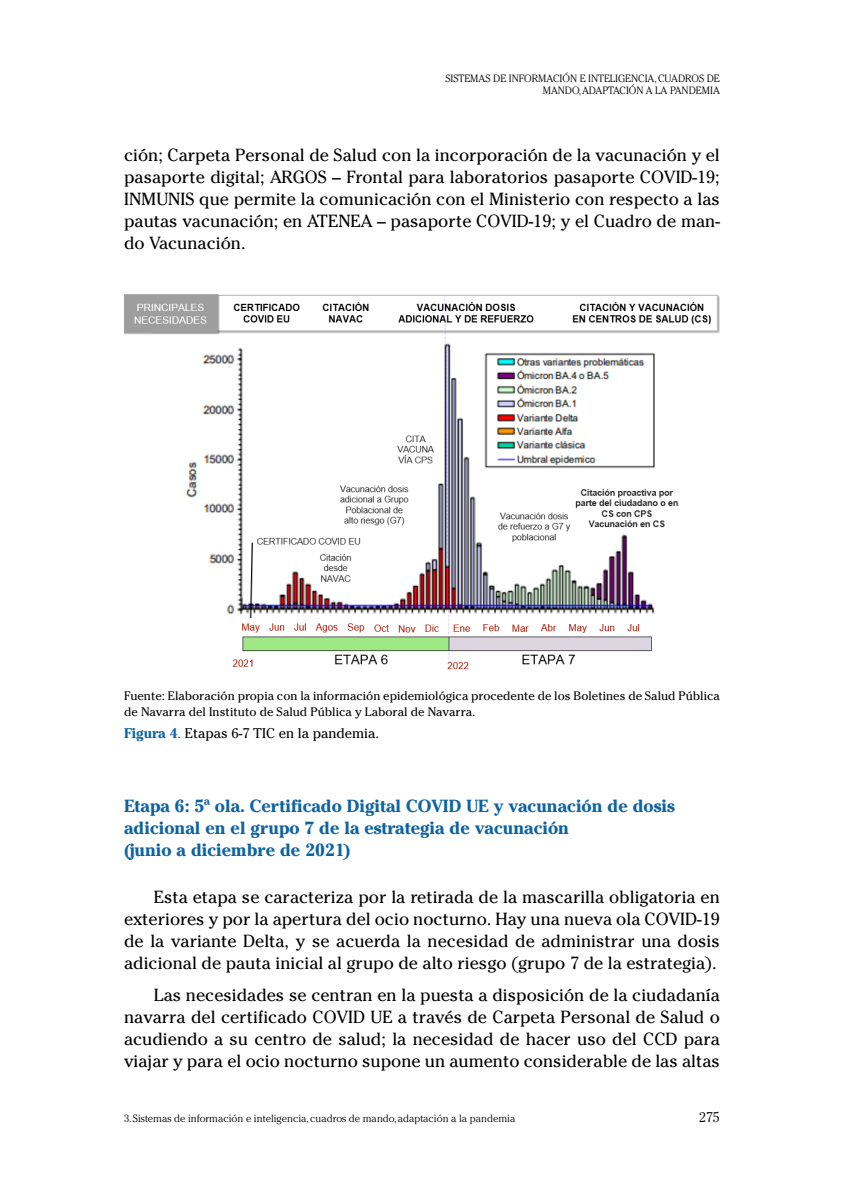
<style>
.page{position:relative;width:844px;height:1191px;background:#fff}
.page>*{position:absolute;margin:0;border:0;box-sizing:border-box;transform-origin:0 0}
.t1{font:17.5px/22.1px "Cheltenham Std";color:#000;text-align:justify}
.t2{font:700 17.5px/22.1px "Cheltenham Std";color:#0d63a2}
.t3{font:14px "Cheltenham Std";color:#000}
.t4{font:300 14px "Cheltenham Std";color:#000}
.t5{font:12.25px/15.4px "Cheltenham Std";color:#000}
.t6{font:300 10.5px/12.6px "Cheltenham Std";color:#000;text-align:right}
.s1{font-weight:700;color:#0d63a2}
.s2{color:#0d63a2}
</style>
<div class="page">
<img style="left:124px;top:294px;width:595px;height:376px">
<p class="t6" style="left:445px;top:72px;width:276px">SISTEMAS DE INFORMACIÓN E INTELIGENCIA, CUADROS DE<br>MANDO, ADAPTACIÓN A LA PANDEMIA</p>
<p class="t1" style="left:124px;top:144px;width:597px">ción; Carpeta Personal de Salud con la incorporación de la vacunación y el pasaporte digital; ARGOS – Frontal para laboratorios pasaporte COVID-19; INMUNIS que permite la comunicación con el Ministerio con respecto a las pautas vacunación; en ATENEA – pasaporte COVID-19; y el Cuadro de man&shy;do Vacunación.</p>
<p class="t5" style="left:124px;top:688px;width:597px">Fuente: Elaboración propia con la información epidemiológica procedente de los Boletines de Salud Pública de Navarra del Instituto de Salud Pública y Laboral de Navarra.</p>
<p class="t3" style="left:124px;top:725px;width:256px"><span class="s1">Figura 4</span><span class="s2">.</span> Etapas 6-7 TIC en la pandemia.</p>
<p class="t2" style="left:124px;top:794px;width:552px">Etapa 6: 5ª ola. Certificado Digital COVID UE y vacunación de dosis adicional en el grupo 7 de la estrategia de vacunación<br>(junio a diciembre de 2021)</p>
<p class="t1" style="left:124px;top:885px;width:597px;text-indent:30px">Esta etapa se caracteriza por la retirada de la mascarilla obligatoria en exteriores y por la apertura del ocio nocturno. Hay una nueva ola COVID-19 de la variante Delta, y se acuerda la necesidad de administrar una dosis adicional de pauta inicial al grupo de alto riesgo (grupo 7 de la estrategia).</p>
<p class="t1" style="left:124px;top:983px;width:597px;text-indent:30px">Las necesidades se centran en la puesta a disposición de la ciudadanía navarra del certificado COVID UE a través de Carpeta Personal de Salud o acudiendo a su centro de salud; la necesidad de hacer uso del CCD para viajar y para el ocio nocturno supone un aumento considerable de las altas</p>
<p class="t6" style="left:124px;top:1111px;width:392px">3. Sistemas de información e inteligencia, cuadros de mando, adaptación a la pandemia</p>
<p class="t4" style="left:699px;top:1108px;width:22px">275</p>
</div>
